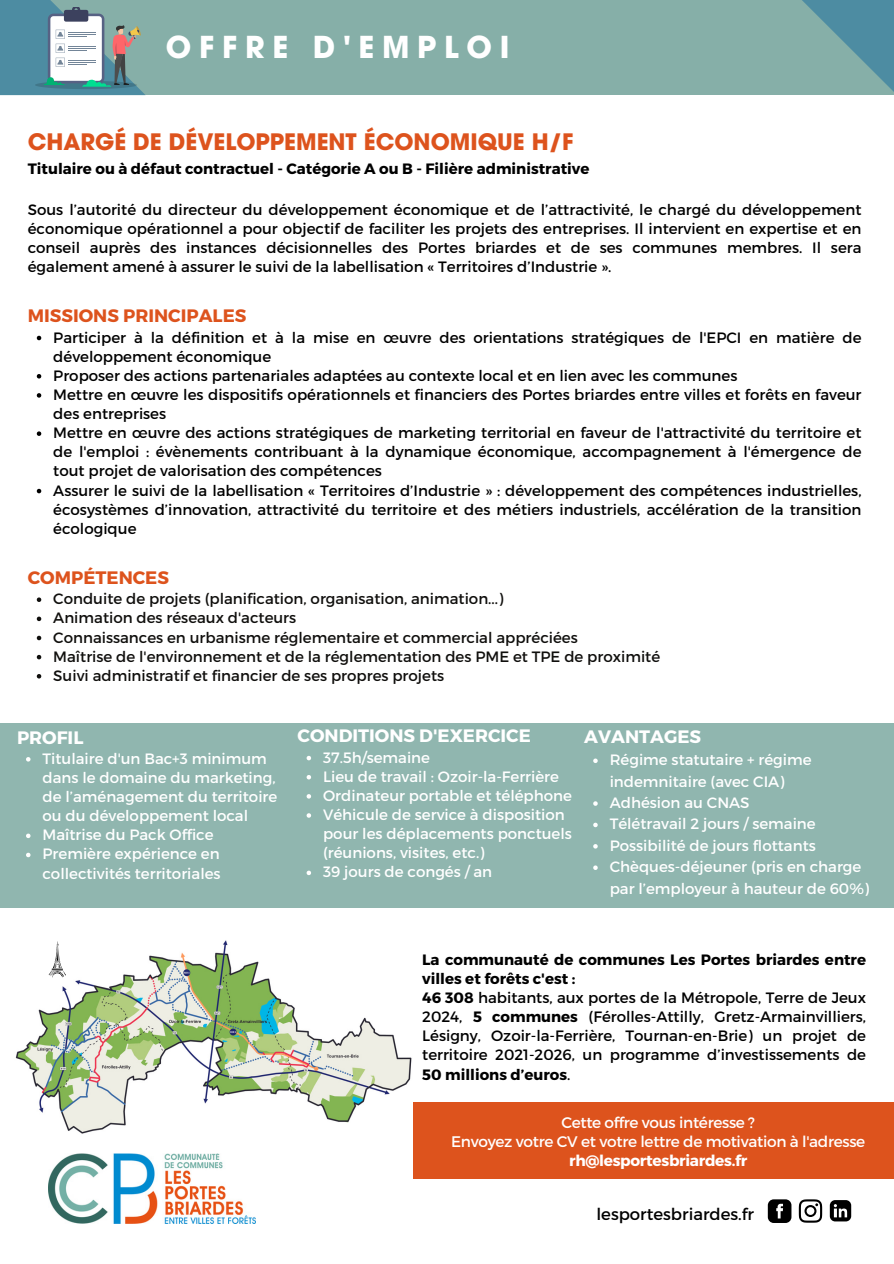
<style>
.page{position:relative;width:894px;height:1264px;background:#fff}
.page>*{position:absolute;margin:0;border:0;box-sizing:border-box;transform-origin:0 0}
.t1{font:700 30px "Avant Garde";letter-spacing:.26em;color:#fff}
.t2{font:700 22.5px "Avant Garde";color:#dd531d}
.t3{font:700 18px "Montserrat";color:#fff}
.t4{font:700 18px "Montserrat";color:#dd531d}
.t5{font:16.5px "Montserrat";color:#000}
.t6{font:15.3px "Montserrat";letter-spacing:-.02em;color:#fff}
.t7{font:700 15.3px "Montserrat";letter-spacing:-.02em;color:#fff}
.t8{font:15px/19.2px "Montserrat";color:#000;text-align:justify}
.t9{font:15px/19.2px "Montserrat";color:#fff}
.t10{font:15px/19.2px "Montserrat";color:#100f0d}
.t11{font:700 15px/19.2px "Montserrat";color:#000}
.s1{font-weight:700}
</style>
<div class="page">
<div style="left:0;top:0;width:893px;height:95px;background:#86afa8"></div>
<svg style="left:802px;top:0;width:91px;height:91px"></svg>
<svg style="left:0;top:0;width:145px;height:95px"></svg>
<div style="left:0;top:723px;width:893px;height:184px;background:#90b6af"></div>
<img style="left:48px;top:1153px;width:207px;height:70px">
<svg style="left:37px;top:597px;width:4px;height:5px"></svg>
<svg style="left:37px;top:616px;width:4px;height:5px"></svg>
<svg style="left:37px;top:635px;width:4px;height:5px"></svg>
<svg style="left:37px;top:655px;width:4px;height:4px"></svg>
<svg style="left:37px;top:674px;width:4px;height:4px"></svg>
<svg style="left:26px;top:757px;width:4px;height:4px"></svg>
<svg style="left:26px;top:833px;width:4px;height:5px"></svg>
<svg style="left:26px;top:852px;width:4px;height:5px"></svg>
<svg style="left:306px;top:755px;width:5px;height:5px"></svg>
<svg style="left:306px;top:775px;width:5px;height:4px"></svg>
<svg style="left:306px;top:794px;width:5px;height:4px"></svg>
<svg style="left:306px;top:813px;width:5px;height:4px"></svg>
<svg style="left:306px;top:870px;width:5px;height:5px"></svg>
<svg style="left:593px;top:758px;width:4px;height:5px"></svg>
<svg style="left:593px;top:801px;width:4px;height:4px"></svg>
<svg style="left:593px;top:822px;width:4px;height:5px"></svg>
<svg style="left:593px;top:844px;width:4px;height:4px"></svg>
<svg style="left:593px;top:865px;width:4px;height:5px"></svg>
<svg style="left:37px;top:336px;width:4px;height:4px"></svg>
<svg style="left:37px;top:374px;width:4px;height:4px"></svg>
<svg style="left:37px;top:393px;width:4px;height:4px"></svg>
<svg style="left:37px;top:431px;width:4px;height:5px"></svg>
<svg style="left:37px;top:489px;width:4px;height:4px"></svg>
<img style="left:15px;top:940px;width:397px;height:194px">
<svg style="left:49px;top:941px;width:17px;height:37px"></svg>
<div style="left:289px;top:944px;width:124px;height:55px;background:#fff"></div>
<div style="left:413px;top:1102px;width:480px;height:76px;background:#dd531d"></div>
<svg style="left:798px;top:1199px;width:23px;height:23px"></svg>
<svg style="left:767px;top:1199px;width:24px;height:23px"></svg>
<svg style="left:829px;top:1200px;width:22px;height:21px"></svg>
<p class="t1" style="left:166px;top:27px;width:345px">OFFRE D'EMPLOI</p>
<h2 class="t2" style="left:28px;top:127px;width:547px">CHARGÉ DE DÉVELOPPEMENT ÉCONOMIQUE H/F</h2>
<p class="t11" style="left:28px;top:158px;width:563px">Titulaire ou à défaut contractuel - Catégorie A ou B - Filière administrative</p>
<p class="t8" style="left:28px;top:199px;width:835px">Sous l’autorité du directeur du développement économique et de l’attractivité, le chargé du développement économique opérationnel a pour objectif de faciliter les projets des entreprises. Il intervient en expertise et en conseil auprès des instances décisionnelles des Portes briardes et de ses communes membres. Il sera également amené à assurer le suivi de la labellisation « Territoires d’Industrie ».</p>
<p class="t4" style="left:28px;top:304px;width:220px">MISSIONS PRINCIPALES</p>
<p class="t8" style="left:53px;top:327px;width:809px;text-align:left">Participer à la définition et à la mise en œuvre des orientations stratégiques de l'EPCI en matière de développement économique<br>Proposer des actions partenariales adaptées au contexte local et en lien avec les communes<br>Mettre en œuvre les dispositifs opérationnels et financiers des Portes briardes entre villes et forêts en faveur des entreprises<br>Mettre en œuvre des actions stratégiques de marketing territorial en faveur de l'attractivité du territoire et de l'emploi : évènements contribuant à la dynamique économique, accompagnement à l'émergence de tout projet de valorisation des compétences<br>Assurer le suivi de la labellisation « Territoires d’Industrie » : développement des compétences industrielles, écosystèmes d’innovation, attractivité du territoire et des métiers industriels, accélération de la transition écologique</p>
<p class="t4" style="left:28px;top:566px;width:143px">COMPÉTENCES</p>
<p class="t10" style="left:53px;top:588px;width:608px">Conduite de projets (planification, organisation, animation...)<br>Animation des réseaux d'acteurs<br>Connaissances en urbanisme réglementaire et commercial appréciées<br>Maîtrise de l'environnement et de la réglementation des PME et TPE de proximité Suivi administratif et financier de ses propres projets</p>
<p class="t3" style="left:17px;top:725px;width:68px">PROFIL</p>
<p class="t9" style="left:42px;top:748px;width:236px">Titulaire d'un Bac+3 minimum dans le domaine du marketing, de l’aménagement du territoire ou du développement local<br>Maîtrise du Pack Office<br>Première expérience en collectivités territoriales</p>
<p class="t3" style="left:297px;top:724px;width:235px">CONDITIONS D'EXERCICE</p>
<p class="t9" style="left:323px;top:747px;width:250px">37.5h/semaine<br>Lieu de travail : Ozoir-la-Ferrière<br>Ordinateur portable et téléphone<br>Véhicule de service à disposition pour les déplacements ponctuels (réunions, visites, etc.)<br>39 jours de congés / an</p>
<p class="t3" style="left:584px;top:724px;width:118px">AVANTAGES</p>
<p class="t9" style="left:609px;top:748px;width:261px;line-height:21.3px">Régime statutaire + régime indemnitaire (avec CIA)<br>Adhésion au CNAS<br>Télétravail 2 jours / semaine<br>Possibilité de jours flottants<br>Chèques-déjeuner (pris en charge par l’employeur à hauteur de 60%)</p>
<p class="t11" style="left:422px;top:949px;width:445px">La communauté de communes Les Portes briardes entre villes et forêts c'est :</p>
<p class="t8" style="left:422px;top:987px;width:445px"><span class="s1">46 308</span> habitants, aux portes de la Métropole, Terre de Jeux 2024, <span class="s1">5 communes</span> (Férolles-Attilly, Gretz-Armainvilliers, Lésigny, Ozoir-la-Ferrière, Tournan-en-Brie) un projet de territoire 2021-2026, un programme d’investissements de <span class="s1">50 millions d’euros</span>.</p>
<p class="t6" style="left:561px;top:1112px;width:195px">Cette offre vous intéresse ?</p>
<p class="t6" style="left:451px;top:1131px;width:415px">Envoyez votre CV et votre lettre de motivation à l'adresse</p>
<p class="t7" style="left:569px;top:1150px;width:179px">rh@lesportesbriardes.fr</p>
<p class="t5" style="left:596px;top:1202px;width:159px">lesportesbriardes.fr</p>
</div>
